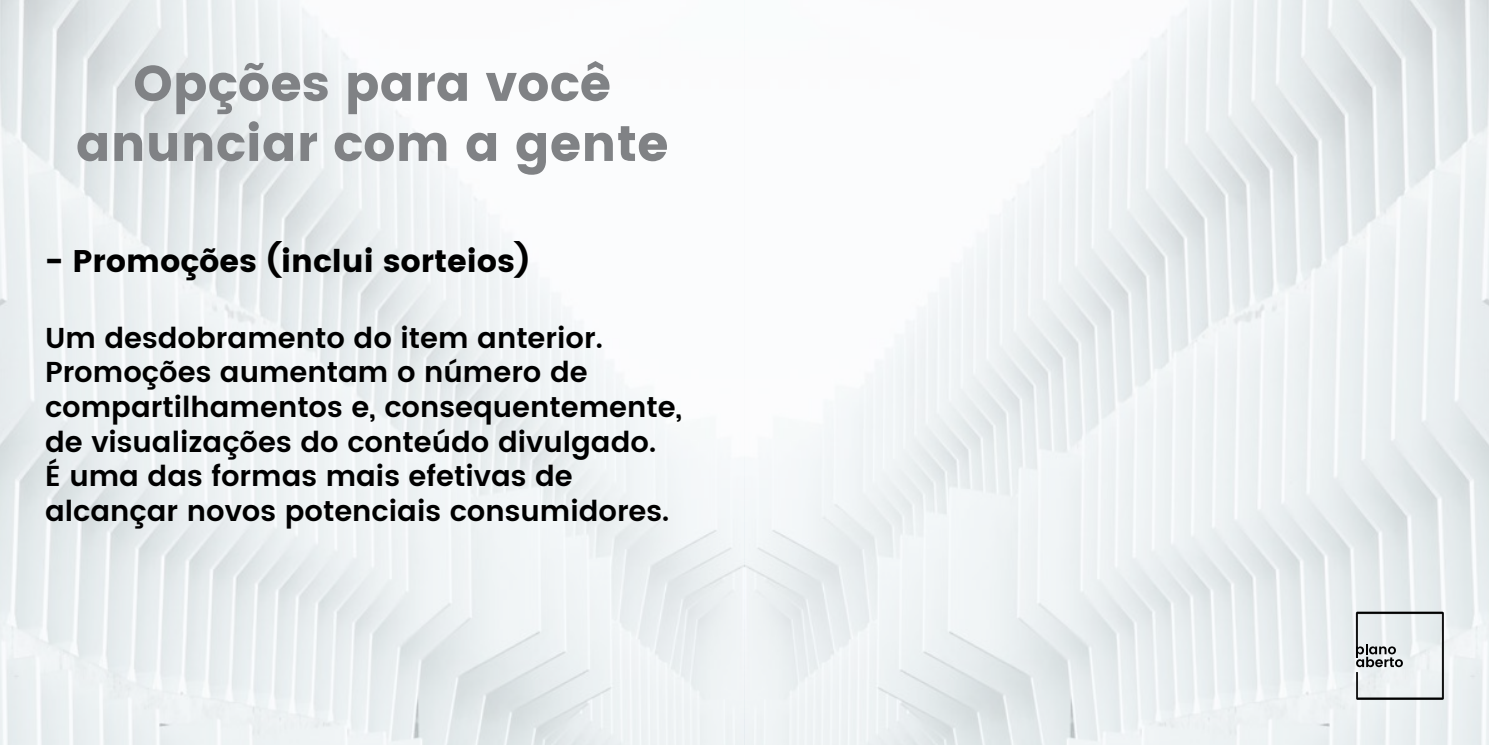
<style>
.page{position:relative;width:1489px;height:745px;background:#fff}
.page>*{position:absolute;margin:0;border:0;box-sizing:border-box;transform-origin:0 0}
.t1{font:50px/60px "Poppins";color:#808285;text-align:center}
.t2{font:31.25px "Poppins";color:#000}
.t3{font:600 28.75px/34.5px "Poppins";color:#000}
</style>
<div class="page">
<img style="left:0;top:0;width:1488px;height:744px">
<svg style="left:1355px;top:611px;width:88px;height:88px"></svg>
<h1 class="t1" style="left:76px;top:53px;width:594px">Opções para você anunciar com a gente</h1>
<p class="t2" style="left:45px;top:243px;width:486px">- Promoções (inclui sorteios)</p>
<p class="t3" style="left:45px;top:321px;width:638px">Um desdobramento do item anterior.<br>Promoções aumentam o número de compartilhamentos e, consequentemente, de visualizações do conteúdo divulgado.<br>É uma das formas mais efetivas de alcançar novos potenciais consumidores.</p>
</div>
